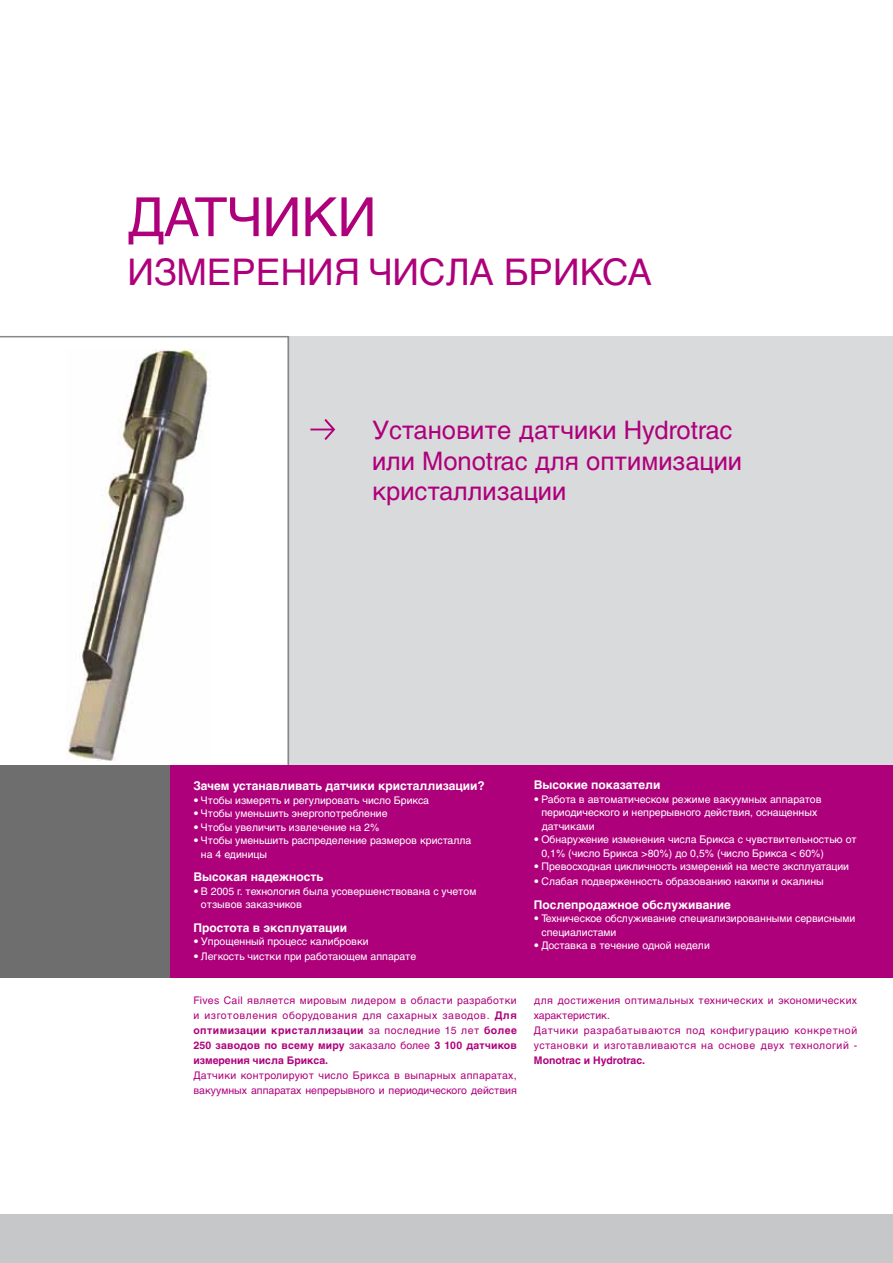
<style>
.page{position:relative;width:893px;height:1263px;background:#fff}
.page>*{position:absolute;margin:0;border:0;box-sizing:border-box;transform-origin:0 0}
.t1{font:54px "Helvetica Cyr Upright";color:#af007c}
.t2{font:36.75px "Helvetica Cyr Upright";color:#af007c}
.t3{font:25.5px/30.8px "Helvetica Cyr Upright";color:#af007c}
.t4{font:700 12px "Helvetica Cyr";color:#fff}
.t5{font:10.5px/13.5px "Helvetica Cyr Upright";color:#fff}
.t6{font:10.5px/15px "Helvetica Cyr Upright";letter-spacing:.03em;color:#af007c}
.t7{font:700 10.5px/15px "Helvetica Cyr";color:#af007c;text-align:justify}
.t8{font:10.5px/15px "Helvetica Cyr Upright";color:#af007c}
.s1{font-family:"Helvetica Cyr";font-weight:700}
.s2{font-family:"Helvetica Cyr Upright";font-weight:400}
</style>
<div class="page">
<div style="left:287px;top:336px;width:606px;height:429px;background:#d9dadb"></div>
<div style="left:0;top:1214px;width:893px;height:49px;background:#c6c7c8"></div>
<svg style="left:310px;top:419px;width:25px;height:21px"></svg>
<svg style="left:0;top:336px;width:289px;height:429px"></svg>
<div style="left:0;top:765px;width:170px;height:213px;background:#6e6e6f"></div>
<div style="left:170px;top:765px;width:723px;height:213px;background:#af007c"></div>
<h1 class="t1" style="left:128px;top:187px;width:250px">ДАТЧИКИ</h1>
<h2 class="t2" style="left:128px;top:251px;width:526px">ИЗМЕРЕНИЯ ЧИСЛА БРИКСА</h2>
<h3 class="t3" style="left:372px;top:415px;width:372px">Установите датчики Hydrotrac или Monotrac для оптимизации кристаллизации</h3>
<p class="t4" style="left:193px;top:779px;width:293px">Зачем устанавливать датчики кристаллизации?</p>
<p class="t5" style="left:193px;top:793px;width:237px">• Чтобы измерять и регулировать число Брикса</p>
<p class="t5" style="left:193px;top:807px;width:196px">• Чтобы уменьшить энергопотребление</p>
<p class="t5" style="left:193px;top:820px;width:187px">• Чтобы увеличить извлечение на 2%</p>
<p class="t5" style="left:201px;top:834px;width:272px;text-indent:-7px">• Чтобы уменьшить распределение размеров кристалла на 4 единицы</p>
<p class="t4" style="left:193px;top:870px;width:132px">Высокая надежность</p>
<p class="t5" style="left:201px;top:884px;width:277px;text-indent:-7px">• В 2005 г. технология была усовершенствована с учетом отзывов заказчиков</p>
<p class="t4" style="left:193px;top:921px;width:155px">Простота в эксплуатации</p>
<p class="t5" style="left:193px;top:935px;width:177px">• Упрощенный процесс калибровки</p>
<p class="t5" style="left:193px;top:950px;width:224px">• Легкость чистки при работающем аппарате</p>
<p class="t6" style="left:193px;top:993px;width:325px">Fives Cail является мировым лидером в области разработки и изготовления оборудования для сахарных заводов. <span class="s1">Для</span></p>
<p class="t7" style="left:193px;top:1023px;width:325px">оптимизации кристаллизации <span class="s2">за последние 15 лет</span> более 250 заводов по всему миру <span class="s2">заказало более</span> 3 100 датчиков измерения числа Брикса.</p>
<p class="t8" style="left:193px;top:1068px;width:325px">Датчики контролируют число Брикса в выпарных аппаратах, вакуумных аппаратах непрерывного и периодического действия</p>
<p class="t4" style="left:534px;top:778px;width:128px">Высокие показатели</p>
<p class="t5" style="left:541px;top:792px;width:282px;text-indent:-7px">• Работа в автоматическом режиме вакуумных аппаратов периодического и непрерывного действия, оснащенных датчиками</p>
<p class="t5" style="left:541px;top:833px;width:317px;text-indent:-7px">• Обнаружение изменения числа Брикса с чувствительностью от<br>0,1% (число Брикса &gt;80%) до 0,5% (число Брикса &lt; 60%)</p>
<p class="t5" style="left:534px;top:860px;width:317px">• Превосходная цикличность измерений на месте эксплуатации</p>
<p class="t5" style="left:534px;top:875px;width:291px">• Слабая подверженность образованию накипи и окалины</p>
<p class="t4" style="left:534px;top:897px;width:198px">Послепродажное обслуживание</p>
<p class="t5" style="left:541px;top:912px;width:315px;text-indent:-7px">• Техническое обслуживание специализированными сервисными специалистами</p>
<p class="t5" style="left:534px;top:939px;width:177px">• Доставка в течение одной недели</p>
<p class="t6" style="left:534px;top:993px;width:325px">для достижения оптимальных технических и экономических характеристик.<br>Датчики разрабатываются под конфигурацию конкретной установки и изготавливаются на основе двух технологий -</p>
<p class="t7" style="left:534px;top:1053px;width:113px">Monotrac и Hydrotrac.</p>
</div>
